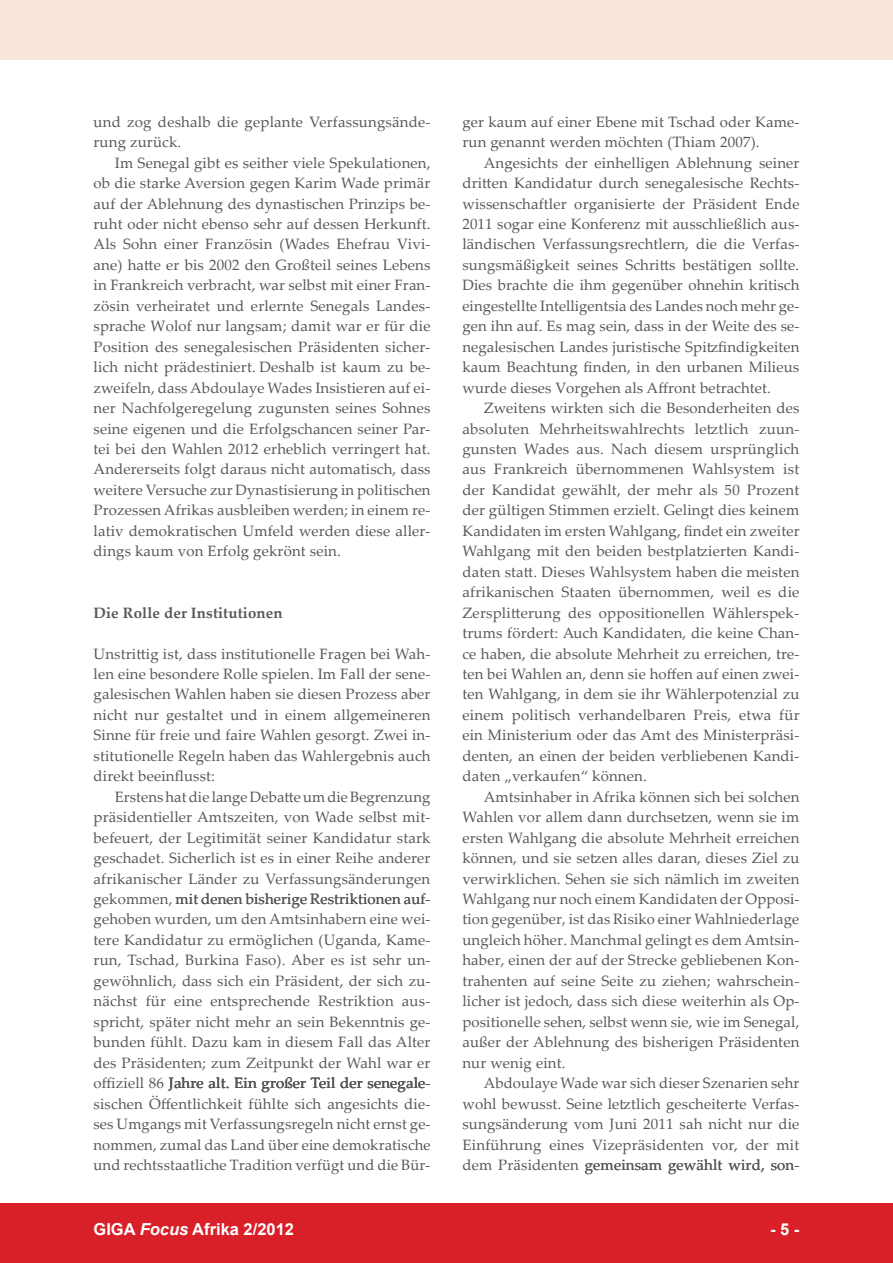
<style>
.page{position:relative;width:893px;height:1263px;background:#fff}
.page>*{position:absolute;margin:0;border:0;box-sizing:border-box;transform-origin:0 0}
.t1{font:700 16.5px "Arial";color:#fff}
.foc__text_fliesstext{font:15px/20.4px "Palatino Linotype";letter-spacing:.01em;color:#57585a;text-align:justify}
.foc__text_1__absatz{font:15px/20.4px "Palatino Linotype";letter-spacing:.01em;color:#57585a;text-align:justify}
.foc__text_ueberschri{font:700 15px "Palatino Linotype";letter-spacing:.01em;color:#57585a}
.s1{font-style:italic}
</style>
<div class="page">
<div style="left:0;top:1203px;width:893px;height:60px;background:#d91f28"></div>
<div style="left:0;top:0;width:893px;height:60px;background:#fae5dc"></div>
<p class="foc__text_fliesstext" style="left:94px;top:111px;width:338px">und zog deshalb die geplante Verfassungsände&shy;rung zurück.</p>
<p class="foc__text_fliesstext" style="left:94px;top:152px;width:339px;text-indent:21px">Im Senegal gibt es seither viele Spekulationen, ob die starke Aversion gegen Karim Wade primär auf der Ablehnung des dynastischen Prinzips be&shy;ruht oder nicht ebenso sehr auf dessen Herkunft.<br>Als Sohn einer Französin (Wades Ehefrau Vivi&shy;ane) hatte er bis 2002 den Großteil seines Lebens in Frankreich verbracht, war selbst mit einer Fran&shy;zösin verheiratet und erlernte Senegals Landes&shy;sprache Wolof nur langsam; damit war er für die Position des senegalesischen Präsidenten sicher&shy;lich nicht prädestiniert. Deshalb ist kaum zu be&shy;zweifeln, dass Abdoulaye Wades Insistieren auf ei&shy;ner Nachfolgeregelung zugunsten seines Sohnes seine eigenen und die Erfolgschancen seiner Par&shy;tei bei den Wahlen 2012 erheblich verringert hat.<br>Andererseits folgt daraus nicht automatisch, dass weitere Versuche zur Dynastisierung in politischen Prozessen Afrikas ausbleiben werden; in einem re&shy;lativ demokratischen Umfeld werden diese aller&shy;dings kaum von Erfolg gekrönt sein.</p>
<p class="foc__text_ueberschri" style="left:94px;top:602px;width:191px">Die Rolle der Institutionen</p>
<p class="foc__text_1__absatz" style="left:94px;top:643px;width:339px">Unstrittig ist, dass institutionelle Fragen bei Wah&shy;len eine besondere Rolle spielen. Im Fall der sene&shy;galesischen Wahlen haben sie diesen Prozess aber nicht nur gestaltet und in einem allgemeineren Sinne für freie und faire Wahlen gesorgt. Zwei in&shy;stitutionelle Regeln haben das Wahlergebnis auch direkt beeinflusst:</p>
<p class="foc__text_fliesstext" style="left:94px;top:786px;width:339px;text-indent:21px">Erstens hat die lange Debatte um die Begrenzung präsidentieller Amtszeiten, von Wade selbst mit&shy;befeuert, der Legitimität seiner Kandidatur stark geschadet. Sicherlich ist es in einer Reihe anderer afrikanischer Länder zu Verfassungsänderungen gekommen, mit denen bisherige Restriktionen auf&shy;gehoben wurden, um den Amtsinhabern eine wei&shy;tere Kandidatur zu ermöglichen (Uganda, Kame&shy;run, Tschad, Burkina Faso). Aber es ist sehr un&shy;gewöhnlich, dass sich ein Präsident, der sich zu&shy;nächst für eine entsprechende Restriktion aus&shy;spricht, später nicht mehr an sein Bekenntnis ge&shy;bunden fühlt. Dazu kam in diesem Fall das Alter des Präsidenten; zum Zeitpunkt der Wahl war er offiziell 86 Jahre alt. Ein großer Teil der senegale&shy;sischen Öffentlichkeit fühlte sich angesichts die&shy;ses Umgangs mit Verfassungsregeln nicht ernst ge&shy;nommen, zumal das Land über eine demokratische und rechtsstaatliche Tradition verfügt und die Bür-</p>
<p class="foc__text_fliesstext" style="left:462px;top:111px;width:338px">ger kaum auf einer Ebene mit Tschad oder Kame&shy;run genannt werden möchten (Thiam 2007).</p>
<p class="foc__text_fliesstext" style="left:462px;top:152px;width:339px;text-indent:21px">Angesichts der einhelligen Ablehnung seiner dritten Kandidatur durch senegalesische Rechts&shy;wissenschaftler organisierte der Präsident Ende 2011 sogar eine Konferenz mit ausschließlich aus&shy;ländischen Verfassungsrechtlern, die die Verfas&shy;sungsmäßigkeit seines Schritts bestätigen sollte.<br>Dies brachte die ihm gegenüber ohnehin kritisch eingestellte Intelligentsia des Landes noch mehr ge&shy;gen ihn auf. Es mag sein, dass in der Weite des se&shy;negalesischen Landes juristische Spitzfindigkeiten kaum Beachtung finden, in den urbanen Milieus wurde dieses Vorgehen als Affront betrachtet.</p>
<p class="foc__text_fliesstext" style="left:462px;top:397px;width:339px;text-indent:21px">Zweitens wirkten sich die Besonderheiten des absoluten Mehrheitswahlrechts letztlich zuun&shy;gunsten Wades aus. Nach diesem ursprünglich aus Frankreich übernommenen Wahlsystem ist der Kandidat gewählt, der mehr als 50 Prozent der gültigen Stimmen erzielt. Gelingt dies keinem Kandidaten im ersten Wahlgang, findet ein zweiter Wahlgang mit den beiden bestplatzierten Kandi&shy;daten statt. Dieses Wahlsystem haben die meisten afrikanischen Staaten übernommen, weil es die Zersplitterung des oppositionellen Wählerspek&shy;trums fördert: Auch Kandidaten, die keine Chan&shy;ce haben, die absolute Mehrheit zu erreichen, tre&shy;ten bei Wahlen an, denn sie hoffen auf einen zwei&shy;ten Wahlgang, in dem sie ihr Wählerpotenzial zu einem politisch verhandelbaren Preis, etwa für ein Ministerium oder das Amt des Ministerpräsi&shy;denten, an einen der beiden verbliebenen Kandi&shy;daten „verkaufen“ können.</p>
<p class="foc__text_fliesstext" style="left:462px;top:786px;width:338px;text-indent:21px">Amtsinhaber in Afrika können sich bei solchen Wahlen vor allem dann durchsetzen, wenn sie im ersten Wahlgang die absolute Mehrheit erreichen können, und sie setzen alles daran, dieses Ziel zu verwirklichen. Sehen sie sich nämlich im zweiten Wahlgang nur noch einem Kandidaten der Opposi&shy;tion gegenüber, ist das Risiko einer Wahlniederlage ungleich höher. Manchmal gelingt es dem Amtsin&shy;haber, einen der auf der Strecke gebliebenen Kon&shy;trahenten auf seine Seite zu ziehen; wahrschein&shy;licher ist jedoch, dass sich diese weiterhin als Op&shy;positionelle sehen, selbst wenn sie, wie im Senegal, außer der Ablehnung des bisherigen Präsidenten nur wenig eint.</p>
<p class="foc__text_fliesstext" style="left:462px;top:1072px;width:339px;text-indent:21px">Abdoulaye Wade war sich dieser Szenarien sehr wohl bewusst. Seine letztlich gescheiterte Verfas&shy;sungsänderung vom Juni 2011 sah nicht nur die Einführung eines Vizepräsidenten vor, der mit dem Präsidenten gemeinsam gewählt wird, son-</p>
<p class="t1" style="left:94px;top:1218px;width:202px">GIGA <span class="s1">Focus</span> Afrika 2/2012</p>
<p class="t1" style="left:770px;top:1218px;width:31px">- 5 -</p>
</div>
